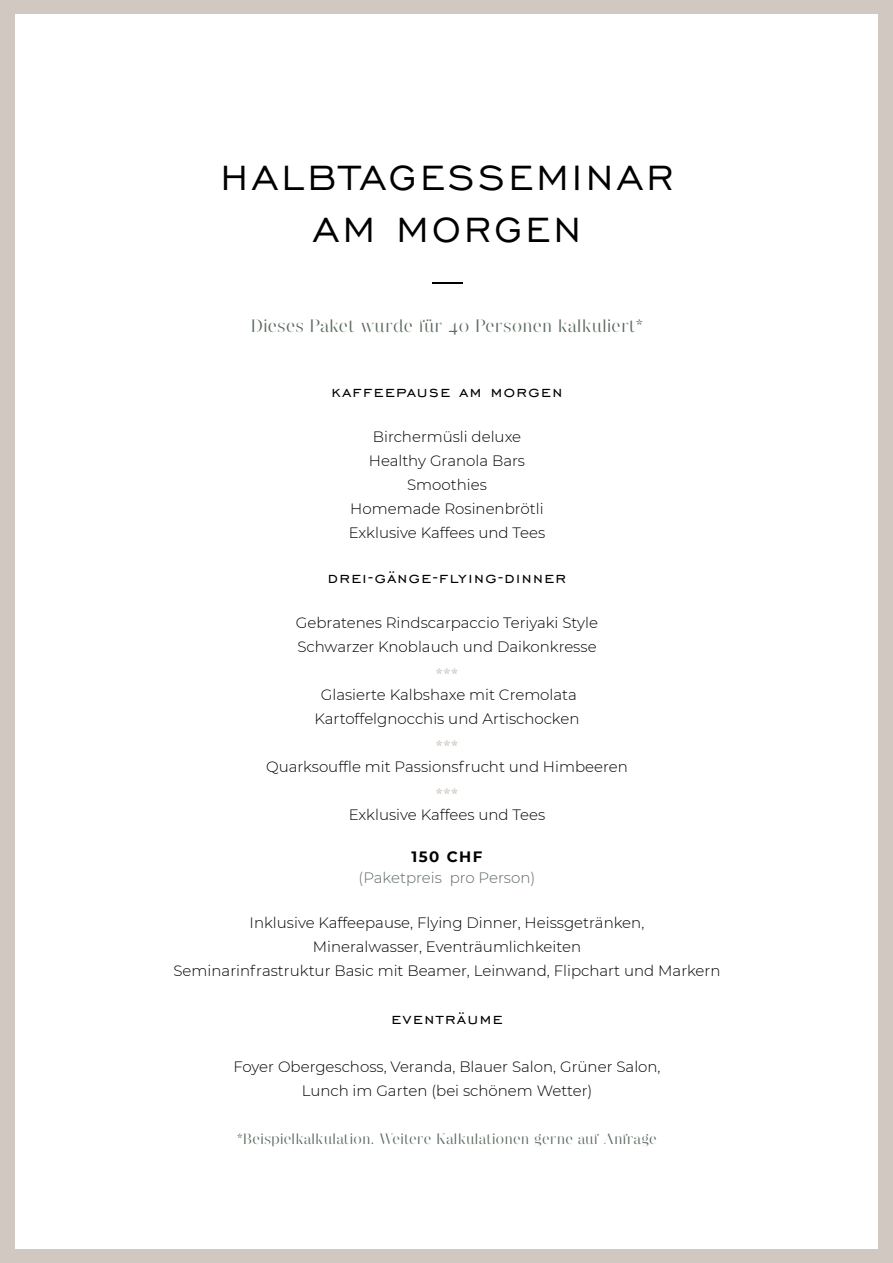
<style>
.page{position:relative;width:893px;height:1263px;background:#d0c8c1}
.page>*{position:absolute;margin:0;border:0;box-sizing:border-box;transform-origin:0 0}
.t1{font:60px "Narziss Text Medium Drops";color:#000}
.t2{font:45px/52.5px "Engravers Gothic BT";letter-spacing:.075em;color:#000;text-align:center}
.t3{font:19.5px "Engravers Gothic BT";letter-spacing:.075em;color:#000}
.t4{font:18px "Narziss";letter-spacing:.04em;color:#5c6b5f}
.t5{font:18px "Narziss Text Regular Drops";color:#d0c8c1}
.t6{font:300 15px/24px "Montserrat";color:#000;text-align:center}
.t7{font:15px "Narziss";letter-spacing:.02em;color:#5c6b5f}
.t8{font:300 15px "Montserrat";color:#5c6b5f}
.t9{font:700 15px "Montserrat";letter-spacing:.1em;color:#000}
</style>
<div class="page">
<div style="left:15px;top:14px;width:863px;height:1235px;background:#fff"></div>
<h2 class="t2" style="left:221px;top:150px;width:454px">HALBTAGESSEMINAR<br>AM MORGEN</h2>
<h1 class="t1" style="left:432px;top:219px;width:31px">_</h1>
<p class="t4" style="left:251px;top:315px;width:393px">Dieses Paket wurde für 40 Personen kalkuliert*</p>
<h3 class="t3" style="left:332px;top:381px;width:232px">kaffeepause am morgen</h3>
<p class="t6" style="left:349px;top:424px;width:198px">Birchermüsli deluxe<br>Healthy Granola Bars<br>Smoothies<br>Homemade Rosinenbrötli<br>Exklusive Kaffees und Tees</p>
<h3 class="t3" style="left:328px;top:567px;width:240px">drei-gänge-flying-dinner</h3>
<p class="t6" style="left:296px;top:610px;width:304px;text-align:left">Gebratenes Rindscarpaccio Teriyaki Style<br>Schwarzer Knoblauch und Daikonkresse</p>
<p class="t5" style="left:436px;top:664px;width:24px">***</p>
<p class="t6" style="left:314px;top:682px;width:267px">Glasierte Kalbshaxe mit Cremolata<br>Kartoffelgnocchis und Artischocken</p>
<p class="t5" style="left:436px;top:736px;width:24px">***</p>
<p class="t6" style="left:266px;top:754px;width:363px">Quarksouffle mit Passionsfrucht und Himbeeren</p>
<p class="t5" style="left:436px;top:784px;width:24px">***</p>
<p class="t6" style="left:349px;top:802px;width:198px">Exklusive Kaffees und Tees</p>
<p class="t9" style="left:411px;top:846px;width:72px">150 CHF</p>
<p class="t8" style="left:359px;top:868px;width:178px">(Paketpreis pro Person)</p>
<p class="t6" style="left:174px;top:910px;width:548px">Inklusive Kaffeepause, Flying Dinner, Heissgetränken,<br>Mineralwasser, Eventräumlichkeiten<br>Seminarinfrastruktur Basic mit Beamer, Leinwand, Flipchart und Markern</p>
<h3 class="t3" style="left:391px;top:1008px;width:113px">eventräume</h3>
<p class="t6" style="left:233px;top:1054px;width:429px">Foyer Obergeschoss, Veranda, Blauer Salon, Grüner Salon,<br>Lunch im Garten (bei schönem Wetter)</p>
<p class="t7" style="left:237px;top:1130px;width:421px">*Beispielkalkulation. Weitere Kalkulationen gerne auf Anfrage</p>
</div>
